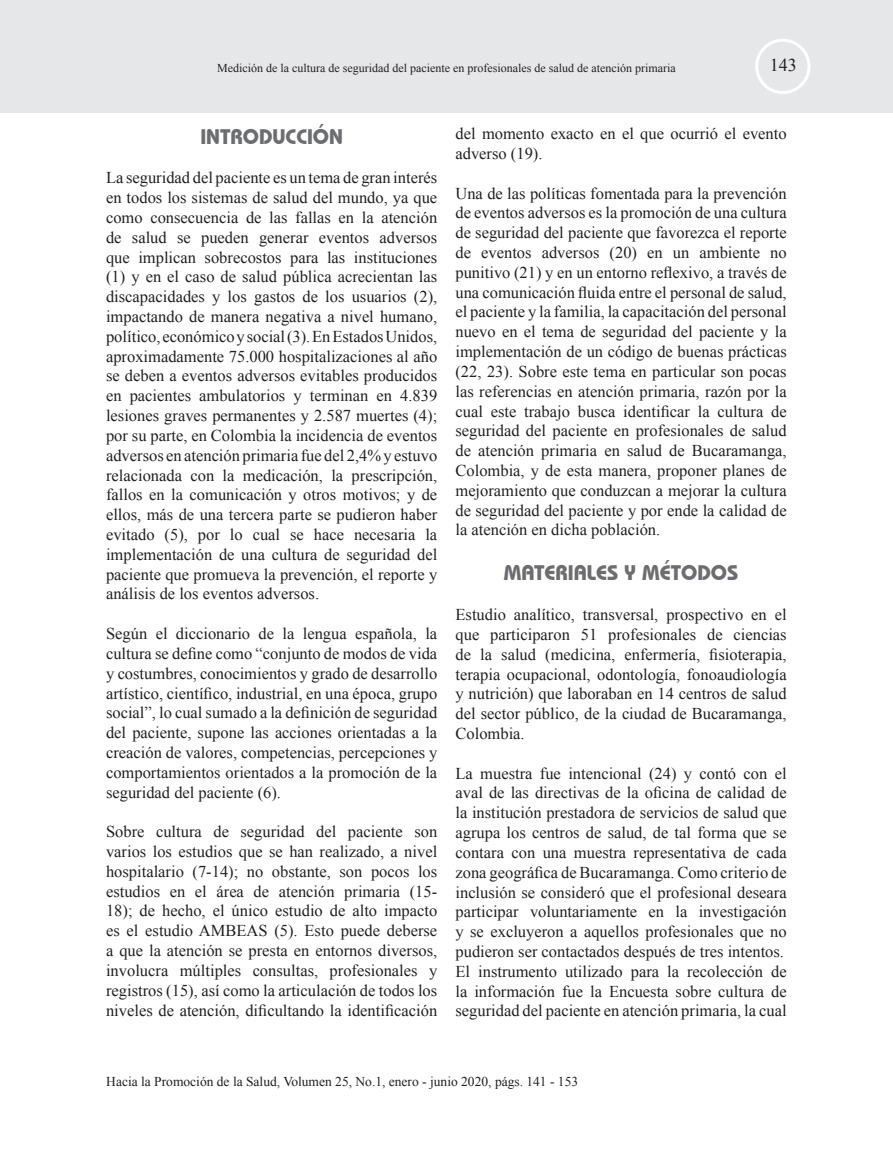
<style>
.page{position:relative;width:893px;height:1149px;background:#fff}
.page>*{position:absolute;margin:0;border:0;box-sizing:border-box;transform-origin:0 0}
.t1{font:700 21px "Bauhaus IT Cby BT";color:#6c6d70}
.t2{font:18px "Times New Roman";color:#231f20}
.t3{font:16.5px/19.8px "Times New Roman";color:#231f20;text-align:justify}
.t4{font:13.5px "Times New Roman";color:#231f20}
.t5{font:12px "Times New Roman";color:#231f20}
</style>
<div class="page">
<div style="left:0;top:0;width:893px;height:113px;background:#e6e7e9"></div>
<div style="left:755px;top:39px;width:55px;height:55px;border:3px solid #fff;border-radius:50%"></div>
<p class="t5" style="left:217px;top:60px;width:460px">Medición de la cultura de seguridad del paciente en profesionales de salud de atención primaria</p>
<p class="t2" style="left:770px;top:53px;width:28px">143</p>
<p class="t1" style="left:200px;top:123px;width:144px">INTRODUCCIÓN</p>
<p class="t3" style="left:106px;top:167px;width:333px">La seguridad del paciente es un tema de gran interés en todos los sistemas de salud del mundo, ya que como consecuencia de las fallas en la atención de salud se pueden generar eventos adversos que implican sobrecostos para las instituciones (1) y en el caso de salud pública acrecientan las discapacidades y los gastos de los usuarios (2), impactando de manera negativa a nivel humano, político, económico y social (3). En Estados Unidos, aproximadamente 75.000 hospitalizaciones al año se deben a eventos adversos evitables producidos en pacientes ambulatorios y terminan en 4.839 lesiones graves permanentes y 2.587 muertes (4); por su parte, en Colombia la incidencia de eventos adversos en atención primaria fue del 2,4% y estuvo relacionada con la medicación, la prescripción, fallos en la comunicación y otros motivos; y de ellos, más de una tercera parte se pudieron haber evitado (5), por lo cual se hace necesaria la implementación de una cultura de seguridad del paciente que promueva la prevención, el reporte y análisis de los eventos adversos.</p>
<p class="t3" style="left:106px;top:623px;width:333px">Según el diccionario de la lengua española, la cultura se define como “conjunto de modos de vida y costumbres, conocimientos y grado de desarrollo artístico, científico, industrial, en una época, grupo social”, lo cual sumado a la definición de seguridad del paciente, supone las acciones orientadas a la creación de valores, competencias, percepciones y comportamientos orientados a la promoción de la seguridad del paciente (6).</p>
<p class="t3" style="left:106px;top:821px;width:333px">Sobre cultura de seguridad del paciente son varios los estudios que se han realizado, a nivel hospitalario (7-14); no obstante, son pocos los estudios en el área de atención primaria (15- 18); de hecho, el único estudio de alto impacto es el estudio AMBEAS (5). Esto puede deberse a que la atención se presta en entornos diversos, involucra múltiples consultas, profesionales y registros (15), así como la articulación de todos los niveles de atención, dificultando la identificación</p>
<p class="t3" style="left:455px;top:123px;width:333px">del momento exacto en el que ocurrió el evento adverso (19).</p>
<p class="t3" style="left:455px;top:183px;width:333px">Una de las políticas fomentada para la prevención de eventos adversos es la promoción de una cultura de seguridad del paciente que favorezca el reporte de eventos adversos (20) en un ambiente no punitivo (21) y en un entorno reflexivo, a través de una comunicación fluida entre el personal de salud, el paciente y la familia, la capacitación del personal nuevo en el tema de seguridad del paciente y la implementación de un código de buenas prácticas (22, 23). Sobre este tema en particular son pocas las referencias en atención primaria, razón por la cual este trabajo busca identificar la cultura de seguridad del paciente en profesionales de salud de atención primaria en salud de Bucaramanga, Colombia, y de esta manera, proponer planes de mejoramiento que conduzcan a mejorar la cultura de seguridad del paciente y por ende la calidad de la atención en dicha población.</p>
<p class="t1" style="left:504px;top:560px;width:236px">MATERIALES Y MÉTODOS</p>
<p class="t3" style="left:455px;top:604px;width:333px">Estudio analítico, transversal, prospectivo en el que participaron 51 profesionales de ciencias de la salud (medicina, enfermería, fisioterapia, terapia ocupacional, odontología, fonoaudiología y nutrición) que laboraban en 14 centros de salud del sector público, de la ciudad de Bucaramanga, Colombia.</p>
<p class="t3" style="left:455px;top:762px;width:333px;text-align:left">La muestra fue intencional (24) y contó con el aval de las directivas de la oficina de calidad de la institución prestadora de servicios de salud que agrupa los centros de salud, de tal forma que se contara con una muestra representativa de cada zona geográfica de Bucaramanga. Como criterio de inclusión se consideró que el profesional deseara participar voluntariamente en la investigación y se excluyeron a aquellos profesionales que no pudieron ser contactados después de tres intentos.<br>El instrumento utilizado para la recolección de la información fue la Encuesta sobre cultura de seguridad del paciente en atención primaria, la cual</p>
<p class="t4" style="left:106px;top:1072px;width:473px">Hacia la Promoción de la Salud, Volumen 25, No.1, enero - junio 2020, págs. 141 - 153</p>
</div>
